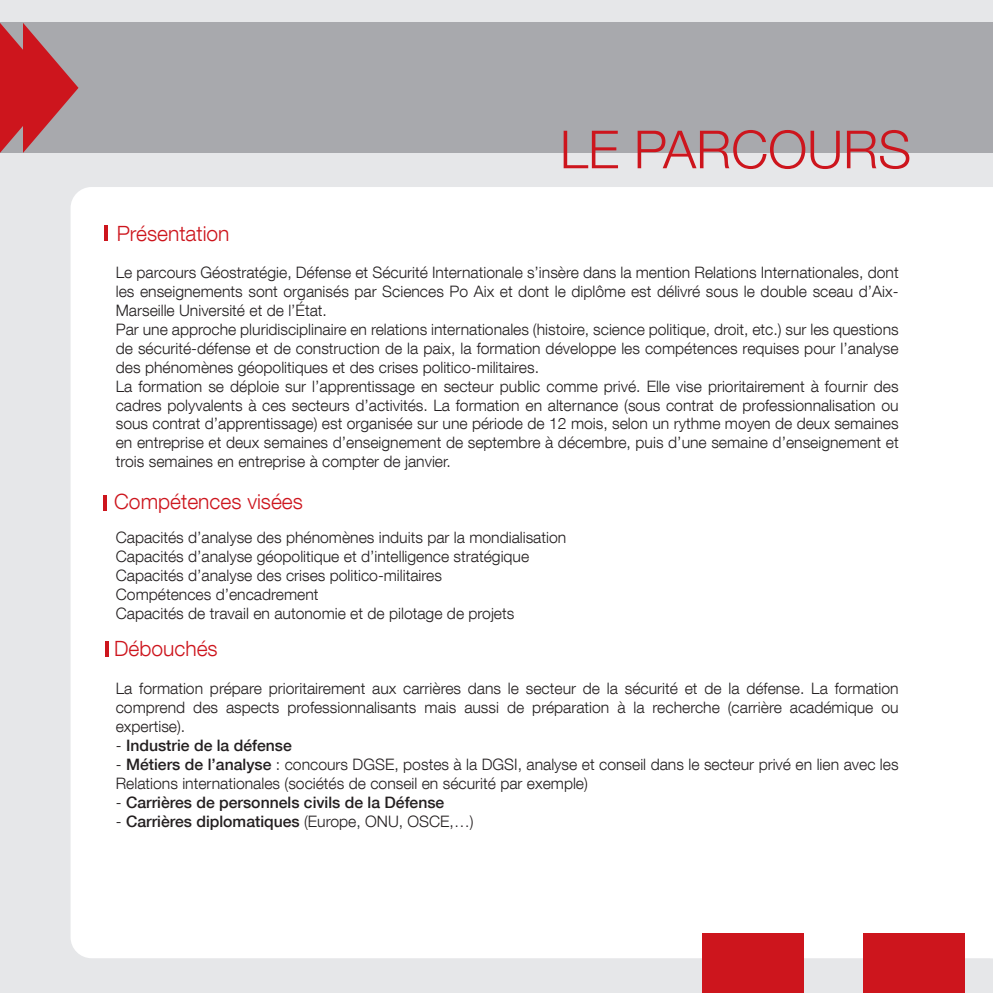
<style>
.page{position:relative;width:993px;height:993px;background:#fff}
.page>*{position:absolute;margin:0;border:0;box-sizing:border-box;transform-origin:0 0}
.t1{font:300 52.5px "Helvetica Neue LT Com";color:#cd151d}
.t2{font:300 21px "Helvetica Neue LT Com";color:#cd151d}
.t3{font:300 15.75px/18.9px "Helvetica Neue LT Com";color:#231f20;text-align:justify}
.t4{font:500 15.75px "Helvetica Neue LT Com";color:#231f20}
.s1{font-weight:300}
.s2{font-weight:500}
</style>
<div class="page">
<div style="left:0;top:0;width:992px;height:992px;background:#e6e7e9"></div>
<div style="left:71px;top:187px;width:900px;height:770px;background:#fff"></div>
<div style="left:0;top:22px;width:992px;height:131px;background:#a8a9ad"></div>
<svg style="left:0;top:23px;width:78px;height:130px"></svg>
<div style="left:701px;top:933px;width:101px;height:59px;background:#cd151d"></div>
<hr style="left:105px;top:641px;width:4px;height:15px;background:#cd151d">
<div style="left:863px;top:933px;width:101px;height:59px;background:#cd151d"></div>
<hr style="left:104px;top:226px;width:4px;height:15px;background:#cd151d">
<hr style="left:103px;top:495px;width:4px;height:15px;background:#cd151d">
<div style="left:971px;top:187px;width:21px;height:770px;background:#fff"></div>
<p class="t2" style="left:117px;top:220px;width:114px">Présentation</p>
<p class="t1" style="left:559px;top:117px;width:353px">LE PARCOURS</p>
<p class="t3" style="left:116px;top:262px;width:784px">Le parcours Géostratégie, Défense et Sécurité Internationale s’insère dans la mention Relations Internationales, dont les enseignements sont organisés par Sciences Po Aix et dont le diplôme est délivré sous le double sceau d’Aix-Marseille Université et de l’État.</p>
<p class="t3" style="left:116px;top:319px;width:784px">Par une approche pluridisciplinaire en relations internationales (histoire, science politique, droit, etc.) sur les questions de sécurité-défense et de construction de la paix, la formation développe les compétences requises pour l’analyse des phénomènes géopolitiques et des crises politico-militaires.</p>
<p class="t3" style="left:116px;top:376px;width:784px">La formation se déploie sur l’apprentissage en secteur public comme privé. Elle vise prioritairement à fournir des cadres polyvalents à ces secteurs d’activités. La formation en alternance (sous contrat de professionnalisation ou sous contrat d’apprentissage) est organisée sur une période de 12 mois, selon un rythme moyen de deux semaines en entreprise et deux semaines d’enseignement de septembre à décembre, puis d’une semaine d’enseignement et trois semaines en entreprise à compter de janvier.</p>
<p class="t2" style="left:114px;top:488px;width:190px">Compétences visées</p>
<p class="t3" style="left:116px;top:527px;width:452px">Capacités d’analyse des phénomènes induits par la mondialisation</p>
<p class="t3" style="left:116px;top:546px;width:415px">Capacités d’analyse géopolitique et d’intelligence stratégique</p>
<p class="t3" style="left:116px;top:565px;width:327px">Capacités d’analyse des crises politico-militaires</p>
<p class="t3" style="left:116px;top:584px;width:204px">Compétences d’encadrement</p>
<p class="t3" style="left:116px;top:603px;width:400px">Capacités de travail en autonomie et de pilotage de projets</p>
<p class="t2" style="left:114px;top:636px;width:105px">Débouchés</p>
<p class="t3" style="left:116px;top:678px;width:784px">La formation prépare prioritairement aux carrières dans le secteur de la sécurité et de la défense. La formation comprend des aspects professionnalisants mais aussi de préparation à la recherche (carrière académique ou expertise).</p>
<p class="t4" style="left:116px;top:735px;width:177px"><span class="s1">-</span> Industrie de la défense</p>
<p class="t3" style="left:116px;top:754px;width:784px">- <span class="s2">Métiers de l’analyse</span> : concours DGSE, postes à la DGSI, analyse et conseil dans le secteur privé en lien avec les<br>Relations internationales (sociétés de conseil en sécurité par exemple)</p>
<p class="t4" style="left:116px;top:792px;width:330px"><span class="s1">-</span> Carrières de personnels civils de la Défense</p>
<p class="t4" style="left:116px;top:811px;width:359px"><span class="s1">-</span> Carrières diplomatiques <span class="s1">(Europe, ONU, OSCE,…)</span></p>
</div>
